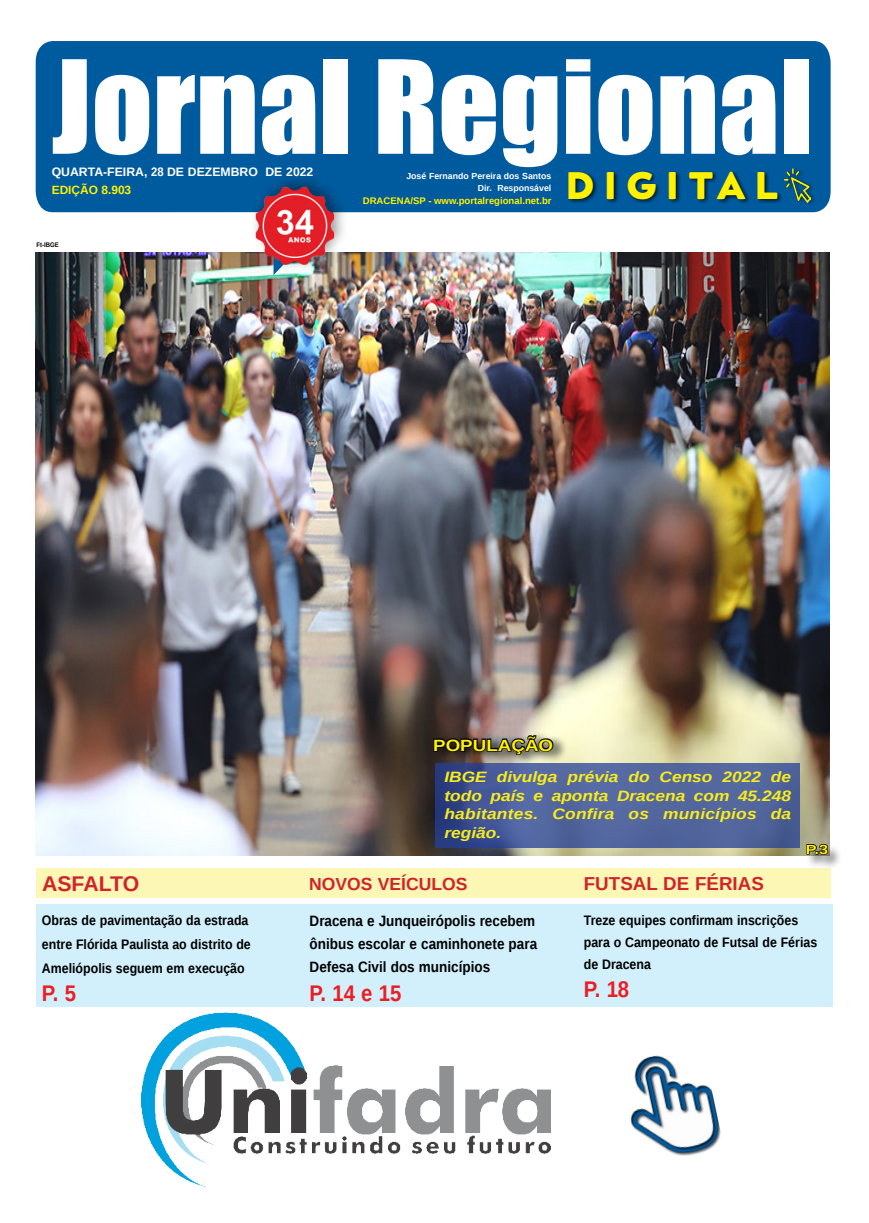
<style>
.page{position:relative;width:869px;height:1223px;background:#fff}
.page>*{position:absolute;margin:0;border:0;box-sizing:border-box;transform-origin:0 0}
.t1{font:119.5px "Impact";color:#fff}
.t2{font:800 39.75px "Neufreit";letter-spacing:.23em;color:#fff200;scale:1.04 1}
.Introductory{font:700 22.62px "Liberation Sans";color:#ed1d24;scale:.9 1}
.TÍTULO{font:700 21.25px "Liberation Sans";letter-spacing:-.01em;color:#d2232a}
.TÍTULO-2{font:700 18.75px "Liberation Sans";color:#d2232a}
.TÍTULO-3{font:700 17.5px "Liberation Sans";color:#d2232a}
.TÍTULO-4{font:700 16.25px "Liberation Sans";color:#fff200;scale:1.16 1}
.LINHA_FINA{font:italic 700 15px/18.8px "Liberation Sans";letter-spacing:.015em;color:#f7ec1c;text-align:justify;scale:1.16 1}
.Introductory-2{font:700 15px/23px "Liberation Sans";color:#000101;scale:.9 1}
.Introductory-3{font:700 13.75px/23.6px "Liberation Sans";color:#000;scale:.9 1}
.Introductory-4{font:700 13.25px "Liberation Sans";color:#fff200;scale:1.22 1}
.LEGENDA{font:700 12.25px "Liberation Sans";color:#fff}
.DATA_PG{font:700 11.88px "Liberation Sans";color:#fff200}
.DATA_PG-2{font:700 9.5px "Liberation Sans";color:#fff200}
.LEGENDA-2{font:700 8.75px "Liberation Sans";color:#fff}
.Signature{font:700 6.62px "Liberation Sans";color:#000;scale:.9 1}
</style>
<div class="page">
<div style="left:36px;top:868px;width:794px;height:30px;background:#fcf7b5"></div>
<div style="left:36px;top:904px;width:796px;height:102px;background:#d2f0fc"></div>
<img style="left:35px;top:253px;width:794px;height:602px">
<div style="left:432px;top:731px;width:135px;height:35px;background:#000;opacity:.75"></div>
<svg style="left:432px;top:733px;width:122px;height:23px;background:#4b453e"></svg>
<svg style="left:435px;top:763px;width:364px;height:84px;background:#4c5f9a"></svg>
<div style="left:805px;top:843px;width:37px;height:26px;background:#000;opacity:.57"></div>
<svg style="left:805px;top:843px;width:24px;height:12px"></svg>
<svg style="left:36px;top:41px;width:794px;height:234px;fill:#005b9e"></svg>
<div style="left:566px;top:169px;width:216px;height:36px;background:#000;opacity:.75"></div>
<div style="left:782px;top:166px;width:34px;height:41px;background:#000;opacity:.46"></div>
<img style="left:784px;top:168px;width:26px;height:34px">
<img style="left:630px;top:1055px;width:91px;height:101px">
<img style="left:141px;top:1012px;width:409px;height:174px">
<div style="left:248px;top:172px;width:101px;height:100px;background:#000;opacity:.41"></div>
<img style="left:249px;top:176px;width:94px;height:95px">
<p class="t1" style="left:52px;top:14px;width:761px">Jornal Regional</p>
<p class="t2" style="left:565px;top:161px;width:205px">DIGITAL</p>
<p class="LEGENDA" style="left:52px;top:163px;width:263px">QUARTA-FEIRA, 28 DE DEZEMBRO DE 2022</p>
<p class="DATA_PG" style="left:52px;top:182px;width:81px">EDIÇÃO 8.903</p>
<p class="LEGENDA-2" style="left:406px;top:170px;width:146px">José Fernando Pereira dos Santos</p>
<p class="LEGENDA-2" style="left:477px;top:182px;width:75px">Dir. Responsável</p>
<p class="DATA_PG-2" style="left:362px;top:194px;width:190px">DRACENA/SP - www.portalregional.net.br</p>
<p class="Signature" style="left:36px;top:240px;width:26px">Ft-IBGE</p>
<p class="TÍTULO-4" style="left:433px;top:734px;width:105px">POPULAÇÃO</p>
<p class="LINHA_FINA" style="left:444px;top:767px;width:300px">IBGE divulga prévia do Censo 2022 de todo país e aponta Dracena com 45.248 habitantes. Confira os municípios da região.</p>
<p class="Introductory-4" style="left:805px;top:840px;width:20px">P.3</p>
<p class="TÍTULO" style="left:42px;top:869px;width:99px">ASFALTO</p>
<p class="TÍTULO-3" style="left:309px;top:871px;width:160px">NOVOS VEÍCULOS</p>
<p class="TÍTULO-2" style="left:583px;top:870px;width:181px">FUTSAL DE FÉRIAS</p>
<p class="Introductory-2" style="left:309px;top:909px;width:254px">Dracena e Junqueirópolis recebem ônibus escolar e caminhonete para<br>Defesa Civil dos municípios</p>
<p class="Introductory" style="left:309px;top:977px;width:103px">P. 14 e 15</p>
<p class="Introductory-3" style="left:42px;top:908px;width:233px">Obras de pavimentação da estrada entre Flórida Paulista ao distrito de<br>Ameliópolis seguem em execução</p>
<p class="Introductory" style="left:42px;top:977px;width:39px">P. 5</p>
<p class="Introductory-3" style="left:583px;top:909px;width:261px;line-height:22px">Treze equipes confirmam inscrições para o Campeonato de Futsal de Férias de Dracena</p>
<p class="Introductory" style="left:583px;top:973px;width:52px">P. 18</p>
</div>
